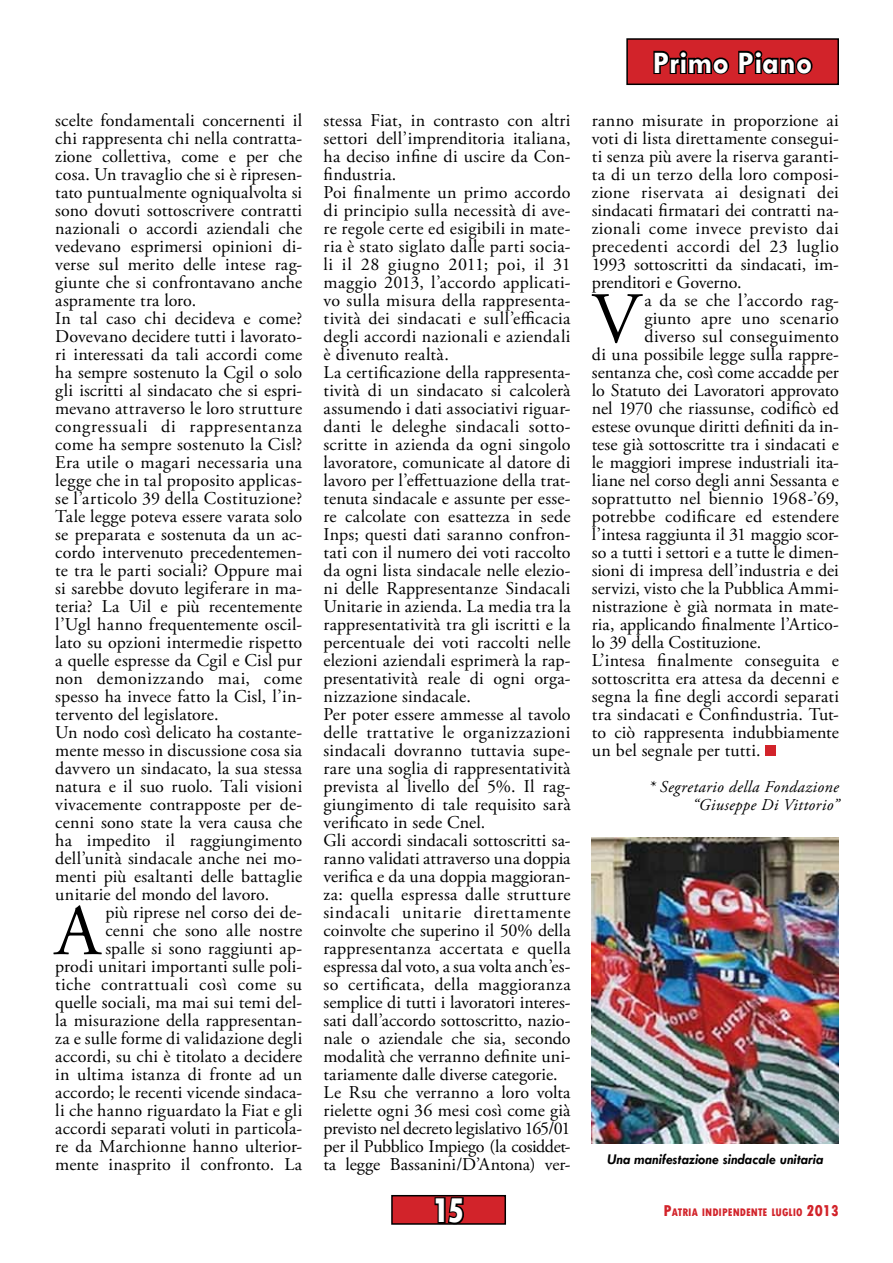
<style>
.page{position:relative;width:893px;height:1263px;background:#fff}
.page>*{position:absolute;margin:0;border:0;box-sizing:border-box;transform-origin:0 0}
.Stile_di_paragrafo_2{font:72.3px "Adobe Garamond Pro";color:#000}
.t1{font:800 condensed 36px "Tw Cen";color:#fff}
.t2{font:700 31.5px "Tw Cen";color:#fff}
.Stile_di_paragrafo_2-2{font:18px/18px "Adobe Garamond Pro";color:#000;text-align:justify}
.Stile_di_paragrafo_2-3{font:italic 16.5px "Adobe Garamond Pro";letter-spacing:.025em;color:#000}
.t3{font:italic 700 15px "Tw Cen";letter-spacing:.005em;color:#000}
.t4{font:800 condensed 11.55px "Tw Cen";color:#d2232a}
.s1{font-size:16.5px}
</style>
<div class="page">
<div style="left:392px;top:1196px;width:113px;height:28px;background:#d2232a"></div>
<svg style="left:434px;top:1198px;width:30px;height:24px"></svg>
<div style="left:391px;top:1195px;width:115px;height:30px;border:2px solid #000"></div>
<div style="left:627px;top:39px;width:211px;height:45px;background:#d2232a"></div>
<svg style="left:653px;top:50px;width:77px;height:25px"></svg>
<svg style="left:738px;top:50px;width:75px;height:25px"></svg>
<div style="left:626px;top:38px;width:213px;height:47px;border:2px solid #000"></div>
<div style="left:766px;top:745px;width:10px;height:11px;background:#d2232a"></div>
<img style="left:592px;top:838px;width:247px;height:306px">
<p class="Stile_di_paragrafo_2-2" style="left:55px;top:112px;width:249px">scelte fondamentali concernenti il chi rappresenta chi nella contratta&shy;zione collettiva, come e per che cosa. Un travaglio che si è ripresen&shy;tato puntualmente ogniqualvolta si sono dovuti sottoscrivere contratti nazionali o accordi aziendali che vedevano esprimersi opinioni di&shy;verse sul merito delle intese rag&shy;giunte che si confrontavano anche aspramente tra loro.</p>
<p class="Stile_di_paragrafo_2-2" style="left:55px;top:310px;width:249px">In tal caso chi decideva e come?<br>Dovevano decidere tutti i lavorato&shy;ri interessati da tali accordi come ha sempre sostenuto la Cgil o solo gli iscritti al sindacato che si espri&shy;mevano attraverso le loro strutture congressuali di rappresentanza come ha sempre sostenuto la Cisl?<br>Era utile o magari necessaria una legge che in tal proposito applicas&shy;se l’articolo 39 della Costituzione?<br>Tale legge poteva essere varata solo se preparata e sostenuta da un ac&shy;cordo intervenuto precedentemen&shy;te tra le parti sociali? Oppure mai si sarebbe dovuto legiferare in ma&shy;teria? La Uil e più recentemente l’Ugl hanno frequentemente oscil&shy;lato su opzioni intermedie rispetto a quelle espresse da Cgil e Cisl pur non demonizzando mai, come spesso ha invece fatto la Cisl, l’in&shy;tervento del legislatore.</p>
<p class="Stile_di_paragrafo_2-2" style="left:55px;top:724px;width:249px">Un nodo così delicato ha costante&shy;mente messo in discussione cosa sia davvero un sindacato, la sua stessa natura e il suo ruolo. Tali visioni vivacemente contrapposte per de&shy;cenni sono state la vera causa che ha impedito il raggiungimento dell’unità sindacale anche nei mo&shy;menti più esaltanti delle battaglie unitarie del mondo del lavoro.</p>
<p class="Stile_di_paragrafo_2" style="left:55px;top:888px;width:47px">A</p>
<p class="Stile_di_paragrafo_2-2" style="left:55px;top:904px;width:249px;text-align:right">più riprese nel corso dei de-<br>cenni che sono alle nostre<br>spalle si sono raggiunti ap-<br>prodi unitari importanti sulle poli&shy;tiche contrattuali così come su quelle sociali, ma mai sui temi del&shy;la misurazione della rappresentan&shy;za e sulle forme di validazione degli accordi, su chi è titolato a decidere in ultima istanza di fronte ad un accordo; le recenti vicende sindaca&shy;li che hanno riguardato la Fiat e gli accordi separati voluti in particola&shy;re da Marchionne hanno ulterior&shy;mente inasprito il confronto. La</p>
<p class="Stile_di_paragrafo_2-2" style="left:324px;top:112px;width:249px">stessa Fiat, in contrasto con altri settori dell’imprenditoria italiana, ha deciso infine di uscire da Con&shy;findustria.</p>
<p class="Stile_di_paragrafo_2-2" style="left:324px;top:184px;width:249px">Poi finalmente un primo accordo di principio sulla necessità di ave&shy;re regole certe ed esigibili in mate&shy;ria è stato siglato dalle parti socia&shy;li il 28 giugno 2011; poi, il 31 maggio 2013, l’accordo applicati&shy;vo sulla misura della rappresenta&shy;tività dei sindacati e sull’efficacia degli accordi nazionali e aziendali è divenuto realtà.</p>
<p class="Stile_di_paragrafo_2-2" style="left:324px;top:364px;width:249px">La certificazione della rappresenta&shy;tività di un sindacato si calcolerà assumendo i dati associativi riguar&shy;danti le deleghe sindacali sotto&shy;scritte in azienda da ogni singolo lavoratore, comunicate al datore di lavoro per l’effettuazione della trat&shy;tenuta sindacale e assunte per esse&shy;re calcolate con esattezza in sede Inps; questi dati saranno confron&shy;tati con il numero dei voti raccolto da ogni lista sindacale nelle elezio&shy;ni delle Rappresentanze Sindacali Unitarie in azienda. La media tra la rappresentatività tra gli iscritti e la percentuale dei voti raccolti nelle elezioni aziendali esprimerà la rap&shy;presentatività reale di ogni orga&shy;nizzazione sindacale.</p>
<p class="Stile_di_paragrafo_2-2" style="left:324px;top:706px;width:249px">Per poter essere ammesse al tavolo delle trattative le organizzazioni sindacali dovranno tuttavia supe&shy;rare una soglia di rappresentatività prevista al livello del 5%. Il rag&shy;giungimento di tale requisito sarà verificato in sede Cnel.</p>
<p class="Stile_di_paragrafo_2-2" style="left:324px;top:832px;width:249px">Gli accordi sindacali sottoscritti sa&shy;ranno validati attraverso una doppia verifica e da una doppia maggioran&shy;za: quella espressa dalle strutture sindacali unitarie direttamente coinvolte che superino il 50% della rappresentanza accertata e quella espressa dal voto, a sua volta anch’es&shy;so certificata, della maggioranza semplice di tutti i lavoratori interes&shy;sati dall’accordo sottoscritto, nazio&shy;nale o aziendale che sia, secondo modalità che verranno definite uni&shy;tariamente dalle diverse categorie.</p>
<p class="Stile_di_paragrafo_2-2" style="left:324px;top:1084px;width:249px">Le Rsu che verranno a loro volta rielette ogni 36 mesi così come già previsto nel decreto legislativo 165/01 per il Pubblico Impiego (la cosiddet&shy;ta legge Bassanini/D’Antona) ver-</p>
<p class="t2" style="left:653px;top:44px;width:161px">Primo Piano</p>
<p class="Stile_di_paragrafo_2-2" style="left:592px;top:112px;width:249px">ranno misurate in proporzione ai voti di lista direttamente consegui&shy;ti senza più avere la riserva garanti&shy;ta di un terzo della loro composi&shy;zione riservata ai designati dei sindacati firmatari dei contratti na&shy;zionali come invece previsto dai precedenti accordi del 23 luglio 1993 sottoscritti da sindacati, im&shy;prenditori e Governo.</p>
<p class="Stile_di_paragrafo_2" style="left:592px;top:276px;width:50px">V</p>
<p class="Stile_di_paragrafo_2-2" style="left:644px;top:292px;width:196px">a da se che l’accordo rag-</p>
<p class="Stile_di_paragrafo_2-2" style="left:644px;top:310px;width:196px">giunto apre uno scenario</p>
<p class="Stile_di_paragrafo_2-2" style="left:644px;top:328px;width:196px">diverso sul conseguimento</p>
<p class="Stile_di_paragrafo_2-2" style="left:592px;top:346px;width:249px">di una possibile legge sulla rappre-</p>
<p class="Stile_di_paragrafo_2-2" style="left:592px;top:364px;width:248px">sentanza che, così come accadde per</p>
<p class="Stile_di_paragrafo_2-2" style="left:592px;top:382px;width:248px">lo Statuto dei Lavoratori approvato</p>
<p class="Stile_di_paragrafo_2-2" style="left:592px;top:400px;width:248px">nel 1970 che riassunse, codificò ed</p>
<p class="Stile_di_paragrafo_2-2" style="left:592px;top:418px;width:249px">estese ovunque diritti definiti da in-</p>
<p class="Stile_di_paragrafo_2-2" style="left:592px;top:436px;width:248px">tese già sottoscritte tra i sindacati e</p>
<p class="Stile_di_paragrafo_2-2" style="left:592px;top:454px;width:249px">le maggiori imprese industriali ita-</p>
<p class="Stile_di_paragrafo_2-2" style="left:592px;top:472px;width:248px">liane nel corso degli anni Sessanta e</p>
<p class="Stile_di_paragrafo_2-2" style="left:592px;top:490px;width:248px">soprattutto nel biennio 1968-’69,</p>
<p class="Stile_di_paragrafo_2-2" style="left:592px;top:508px;width:248px">potrebbe codificare ed estendere</p>
<p class="Stile_di_paragrafo_2-2" style="left:592px;top:526px;width:249px">l’intesa raggiunta il 31 maggio scor-</p>
<p class="Stile_di_paragrafo_2-2" style="left:592px;top:544px;width:249px">so a tutti i settori e a tutte le dimen-</p>
<p class="Stile_di_paragrafo_2-2" style="left:592px;top:562px;width:248px">sioni di impresa dell’industria e dei</p>
<p class="Stile_di_paragrafo_2-2" style="left:592px;top:580px;width:249px">servizi, visto che la Pubblica Ammi-</p>
<p class="Stile_di_paragrafo_2-2" style="left:592px;top:598px;width:249px">nistrazione è già normata in mate-</p>
<p class="Stile_di_paragrafo_2-2" style="left:592px;top:616px;width:249px">ria, applicando finalmente l’Artico-</p>
<p class="Stile_di_paragrafo_2-2" style="left:592px;top:634px;width:171px">lo 39 della Costituzione.</p>
<p class="Stile_di_paragrafo_2-2" style="left:592px;top:652px;width:249px">L’intesa finalmente conseguita e sottoscritta era attesa da decenni e segna la fine degli accordi separati tra sindacati e Confindustria. Tut&shy;to ciò rappresenta indubbiamente un bel segnale per tutti.</p>
<p class="Stile_di_paragrafo_2-3" style="left:648px;top:777px;width:192px">* Segretario della Fondazione</p>
<p class="Stile_di_paragrafo_2-3" style="left:692px;top:795px;width:148px">“Giuseppe Di Vittorio”</p>
<p class="t3" style="left:608px;top:1150px;width:217px">Una manifestazione sindacale unitaria</p>
<p class="t1" style="left:432px;top:1189px;width:34px">15</p>
<p class="t4" style="left:664px;top:1205px;width:177px"><span class="s1">P</span>ATRIA INDIPENDENTE LUGLIO <span class="s1">2013</span></p>
</div>
